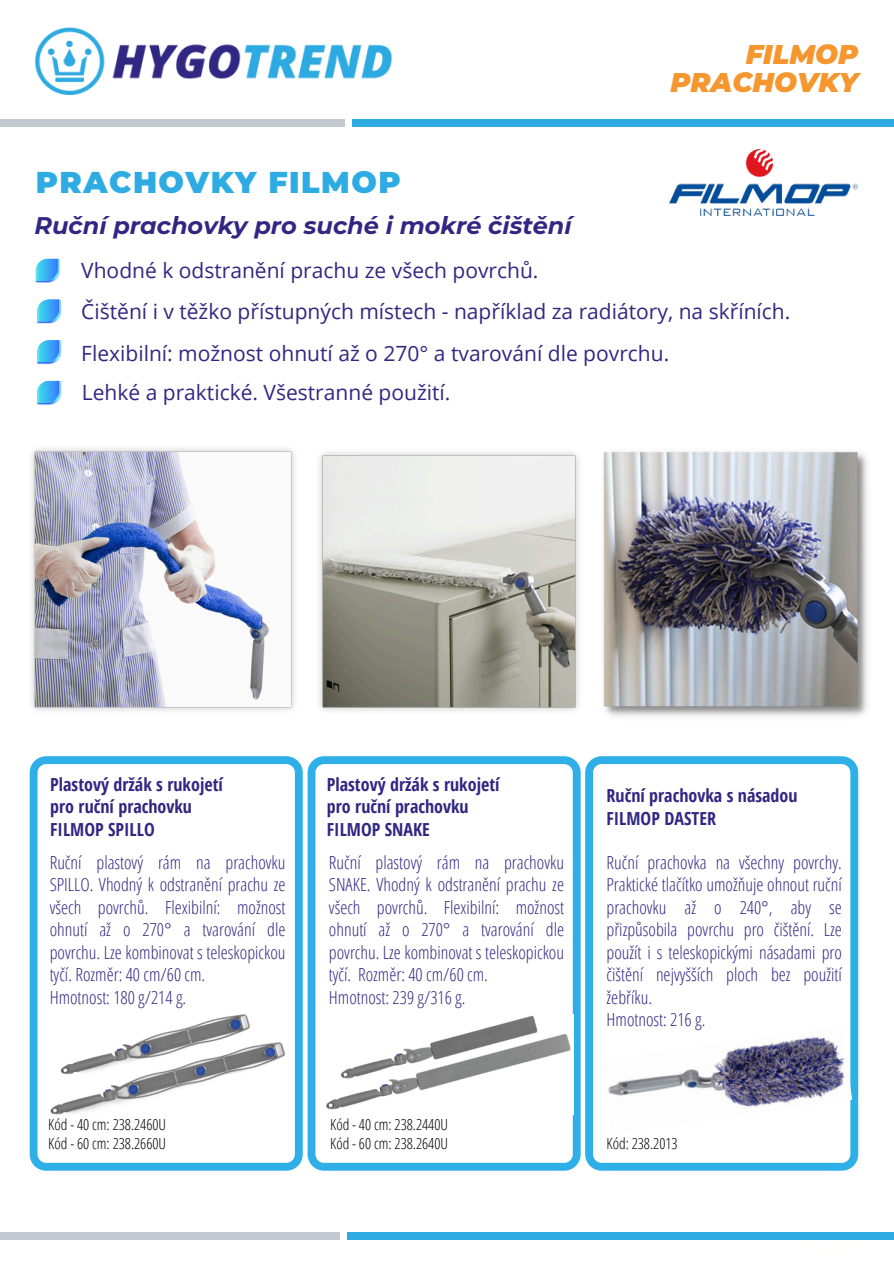
<style>
.page{position:relative;width:894px;height:1264px;background:#fff}
.page>*{position:absolute;margin:0;border:0;box-sizing:border-box;transform-origin:0 0}
.t1{font:900 30px "Montserrat";letter-spacing:.05em;color:#2dabe2}
.t2{font:italic 900 27px/28.2px "Montserrat";color:#f5962f;text-align:right}
.t3{font:italic 700 24px "Montserrat";color:#312783}
.t4{font:21px "Open Sans";color:#312783}
.t5{font:300 18px/22.5px "Open Sans Condensed";color:#312783}
.t6{font:700 18px/22.5px "Open Sans Condensed";color:#312783}
.t7{font:300 15.3px "Open Sans Condensed";color:#000}
</style>
<div class="page">
<img style="left:669px;top:150px;width:188px;height:65px">
<div style="left:0;top:120px;width:345px;height:6px;background:#c3c8d1"></div>
<div style="left:352px;top:120px;width:541px;height:6px;background:#2dabe2"></div>
<svg style="left:36px;top:259px;width:24px;height:24px"></svg>
<svg style="left:37px;top:299px;width:25px;height:25px"></svg>
<svg style="left:37px;top:340px;width:25px;height:25px"></svg>
<img style="left:319px;top:452px;width:234px;height:259px">
<img style="left:31px;top:448px;width:264px;height:263px">
<img style="left:553px;top:451px;width:315px;height:266px">
<svg style="left:37px;top:381px;width:25px;height:24px"></svg>
<svg style="left:30px;top:756px;width:273px;height:414px"></svg>
<img style="left:46px;top:1007px;width:242px;height:115px">
<div style="left:0;top:1232px;width:339px;height:6px;background:#c3c8d1"></div>
<div style="left:347px;top:1232px;width:546px;height:6px;background:#2dabe2"></div>
<svg style="left:307px;top:756px;width:273px;height:414px"></svg>
<img style="left:322px;top:1014px;width:251px;height:100px">
<svg style="left:585px;top:756px;width:273px;height:414px"></svg>
<img style="left:600px;top:1026px;width:251px;height:108px">
<img style="left:35px;top:27px;width:357px;height:68px">
<h3 class="t1" style="left:36px;top:164px;width:366px">PRACHOVKY FILMOP</h3>
<p class="t3" style="left:34px;top:210px;width:538px">Ruční prachovky pro suché i mokré čištění</p>
<p class="t2" style="left:670px;top:41px;width:189px">FILMOP<br>PRACHOVKY</p>
<p class="t4" style="left:81px;top:256px;width:458px">Vhodné k odstranění prachu ze všech povrchů.</p>
<h3 class="t4" style="left:81px;top:297px;width:710px">Čištění i v těžko přístupných místech - například za radiátory, na skříních.</h3>
<p class="t4" style="left:81px;top:338px;width:589px">Flexibilní: možnost ohnutí až o 270° a tvarování dle povrchu.</p>
<h3 class="t4" style="left:82px;top:378px;width:370px">Lehké a praktické. Všestranné použití.</h3>
<p class="t6" style="left:50px;top:772px;width:174px">Plastový držák s rukojetí pro ruční prachovku<br>FILMOP SPILLO</p>
<p class="t5" style="left:50px;top:850px;width:237px">Ruční plastový rám na prachovku<br>SPILLO. Vhodný k odstranění prachu ze všech povrchů. Flexibilní: možnost ohnutí až o 270° a tvarování dle povrchu. Lze kombinovat s teleskopickou tyčí. Rozměr: 40 cm/60 cm.<br>Hmotnost: 180 g/214 g.</p>
<p class="t6" style="left:327px;top:772px;width:174px">Plastový držák s rukojetí pro ruční prachovku<br>FILMOP SNAKE</p>
<p class="t5" style="left:329px;top:850px;width:236px">Ruční plastový rám na prachovku<br>SNAKE. Vhodný k odstranění prachu ze všech povrchů. Flexibilní: možnost ohnutí až o 270° a tvarování dle povrchu. Lze kombinovat s teleskopickou tyčí. Rozměr: 40 cm/60 cm.<br>Hmotnost: 239 g/316 g.</p>
<h4 class="t7" style="left:48px;top:1113px;width:119px">Kód - 40 cm: 238.2460U</h4>
<h5 class="t7" style="left:48px;top:1132px;width:119px">Kód - 60 cm: 238.2660U</h5>
<h4 class="t7" style="left:330px;top:1113px;width:119px">Kód - 40 cm: 238.2440U</h4>
<h5 class="t7" style="left:330px;top:1132px;width:119px">Kód - 60 cm: 238.2640U</h5>
<p class="t6" style="left:606px;top:784px;width:192px">Ruční prachovka s násadou<br>FILMOP DASTER</p>
<p class="t5" style="left:606px;top:850px;width:237px">Ruční prachovka na všechny povrchy.<br>Praktické tlačítko umožňuje ohnout ruční prachovku až o 240°, aby se přizpůsobila povrchu pro čištění. Lze použít i s teleskopickými násadami pro čištění nejvyšších ploch bez použití žebříku.<br>Hmotnost: 216 g.</p>
<p class="t7" style="left:606px;top:1132px;width:73px">Kód: 238.2013</p>
</div>
